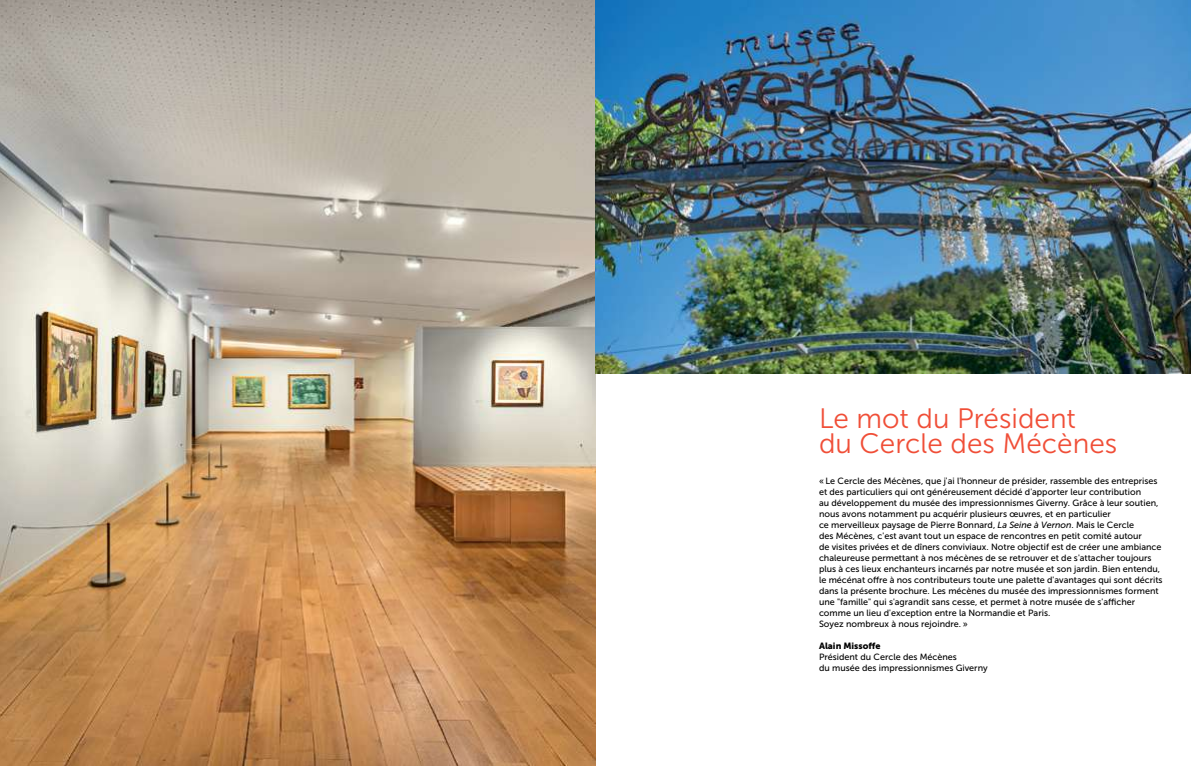
<style>
.page{position:relative;width:1191px;height:766px;background:#fff}
.page>*{position:absolute;margin:0;border:0;box-sizing:border-box;transform-origin:0 0}
.t1{font:28px/25px "Museo Sans 300";color:#f04e37}
.t2{font:9px/11px "Museo Sans 500";color:#000}
.t3{font:9px "Museo Sans 900";color:#000}
.s1{font-style:italic}
</style>
<div class="page">
<img style="left:0;top:0;width:595px;height:765px">
<img style="left:595px;top:0;width:596px;height:373px">
<h1 class="t1" style="left:819px;top:405px;width:300px">Le mot du Président<br>du Cercle des Mécènes</h1>
<p class="t2" style="left:819px;top:475px;width:345px">« Le Cercle des Mécènes, que j'ai l'honneur de présider, rassemble des entreprises et des particuliers qui ont généreusement décidé d'apporter leur contribution<br>au développement du musée des impressionnismes Giverny. Grâce à leur soutien, nous avons notamment pu acquérir plusieurs œuvres, et en particulier<br>ce merveilleux paysage de Pierre Bonnard, <span class="s1">La Seine à Vernon</span>. Mais le Cercle<br>des Mécènes, c'est avant tout un espace de rencontres en petit comité autour<br>de visites privées et de dîners conviviaux. Notre objectif est de créer une ambiance chaleureuse permettant à nos mécènes de se retrouver et de s'attacher toujours plus à ces lieux enchanteurs incarnés par notre musée et son jardin. Bien entendu, le mécénat offre à nos contributeurs toute une palette d'avantages qui sont décrits dans la présente brochure. Les mécènes du musée des impressionnismes forment une "famille" qui s'agrandit sans cesse, et permet à notre musée de s'afficher comme un lieu d'exception entre la Normandie et Paris.<br>Soyez nombreux à nous rejoindre. »</p>
<p class="t3" style="left:819px;top:640px;width:63px">Alain Missoffe</p>
<p class="t2" style="left:819px;top:651px;width:170px">Président du Cercle des Mécènes<br>du musée des impressionnismes Giverny</p>
</div>
